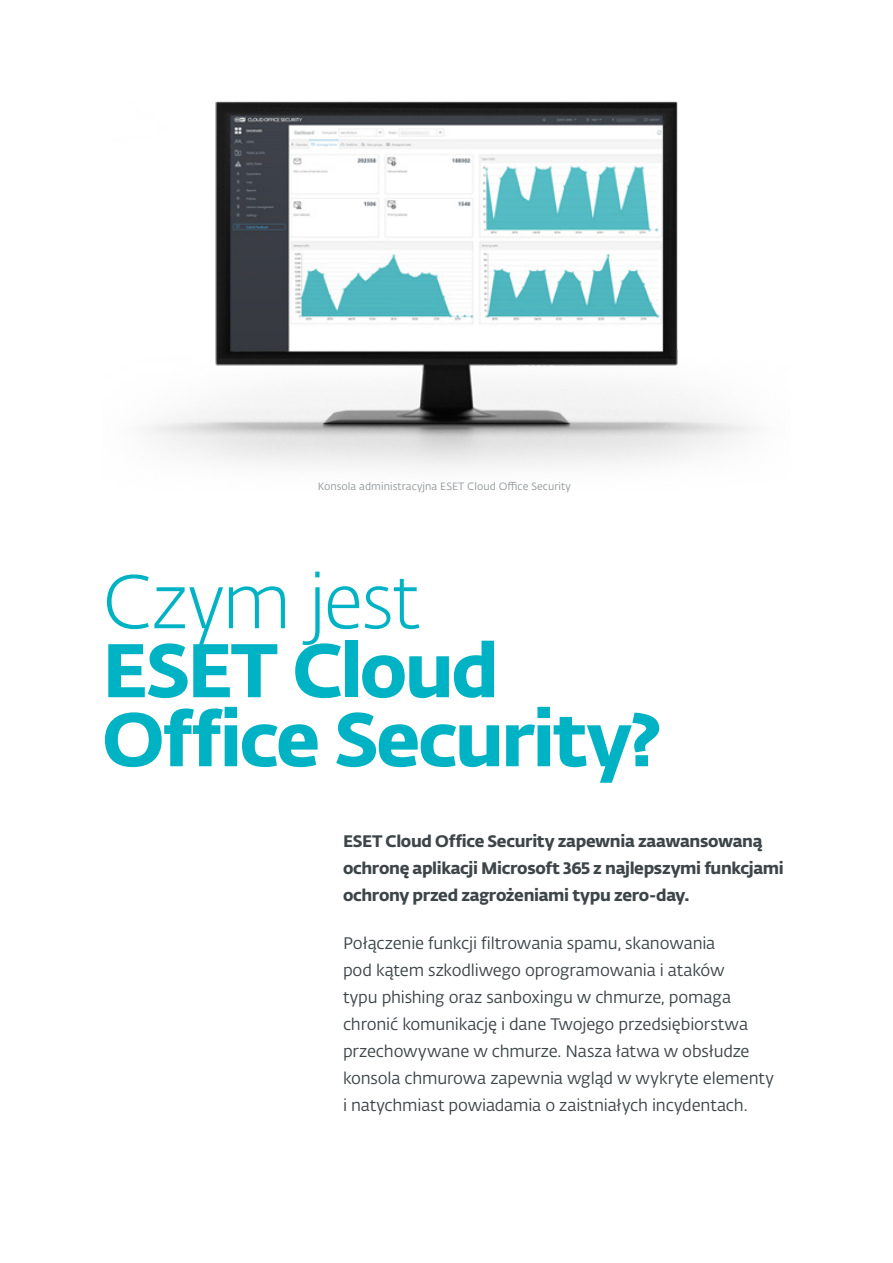
<style>
.page{position:relative;width:893px;height:1263px;background:#fff}
.page>*{position:absolute;margin:0;border:0;box-sizing:border-box;transform-origin:0 0}
.t1{font:75px/69px "Fedra Sans Alt Pro Bold LF";letter-spacing:-.035em;color:#00b3c4}
.t2{font:75px "Fedra Sans Alt Pro Light LF";letter-spacing:-.025em;color:#00b3c4}
.t3{font:16.5px/27px "Fedra Sans Alt Pro Book LF";letter-spacing:-.01em;color:#3d4548}
.t4{font:16.5px/27px "Fedra Sans Alt Pro Bold LF";letter-spacing:-.02em;color:#3d4548}
.t5{font:10.5px "Fedra Sans Alt Pro Book LF";letter-spacing:.005em;color:#94999c}
</style>
<div class="page">
<img style="left:144px;top:101px;width:608px;height:368px">
<p class="t5" style="left:318px;top:479px;width:255px">Konsola administracyjna ESET Cloud Office Security</p>
<h1 class="t2" style="left:102px;top:552px;width:319px">Czym jest</h1>
<h1 class="t1" style="left:102px;top:630px;width:561px">ESET Cloud<br>Office Security?</h1>
<p class="t4" style="left:343px;top:826px;width:442px">ESET Cloud Office Security zapewnia zaawansowaną ochronę aplikacji Microsoft 365 z najlepszymi funkcjami ochrony przed zagrożeniami typu zero-day.</p>
<p class="t3" style="left:343px;top:929px;width:432px">Połączenie funkcji filtrowania spamu, skanowania<br>pod kątem szkodliwego oprogramowania i ataków<br>typu phishing oraz sanboxingu w chmurze, pomaga chronić komunikację i dane Twojego przedsiębiorstwa przechowywane w chmurze. Nasza łatwa w obsłudze konsola chmurowa zapewnia wgląd w wykryte elementy i natychmiast powiadamia o zaistniałych incydentach.</p>
</div>
